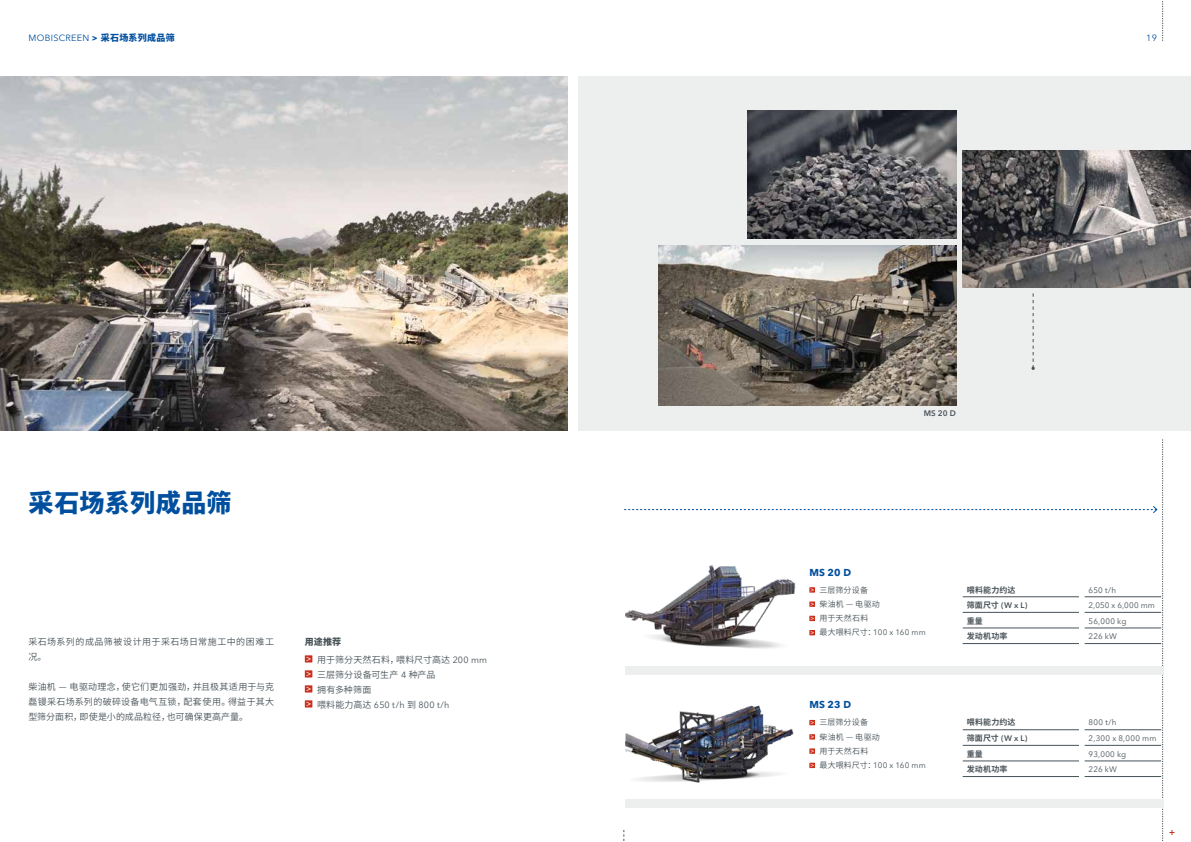
<style>
.page{position:relative;width:1191px;height:842px;background:#fff}
.page>*{position:absolute;margin:0;border:0;box-sizing:border-box;transform-origin:0 0}
.t1{font:800 25px "Source Han Sans CN";letter-spacing:.015em;color:#004f9f}
.t2{font:700 10px "Avenir Next LT Pro";letter-spacing:.01em;color:#004f9f}
.t3{font:9px/15px "Source Han Sans CN";letter-spacing:.02em;color:#475258;text-align:justify}
.t4{font:9px/15px "Source Han Sans CN";letter-spacing:.05em;color:#475258}
.t5{font:9px "Avenir Next LT Pro";letter-spacing:.035em;color:#004f9f}
.t6{font:9px/15px "Source Han Sans CN";color:#475258}
.t7{font:9px "Avenir Next LT Pro";letter-spacing:.02em;color:#475258}
.t8{font:8px "Avenir Next LT Pro";letter-spacing:.02em;color:#475258}
.t9{font:8px/14.3px "Source Han Sans CN";letter-spacing:.02em;color:#475258}
.t10{font:700 8px "Source Han Sans CN";letter-spacing:.02em;color:#475258}
.t11{font:600 8px "Avenir Next LT Pro";color:#475258}
.s1{font-weight:700}
.s2{font-family:"Source Han Sans CN";font-weight:800}
.s3{font-weight:800}
.s4{font-family:"Avenir Next LT Pro"}
.s5{font-family:"Source Han Sans CN"}
.s6{font-family:"Source Han Sans CN";font-weight:700}
</style>
<div class="page">
<img style="left:0;top:77px;width:567px;height:354px">
<svg style="left:1169px;top:830px;width:5px;height:5px"></svg>
<svg style="left:1162px;top:1px;width:1px;height:40px"></svg>
<svg style="left:623px;top:439px;width:540px;height:402px"></svg>
<div style="left:625px;top:799px;width:538px;height:9px;background:#edeeee"></div>
<div style="left:578px;top:77px;width:613px;height:354px;background:#edeeee"></div>
<svg style="left:1031px;top:293px;width:3px;height:77px"></svg>
<img style="left:962px;top:151px;width:229px;height:136px">
<img style="left:748px;top:111px;width:208px;height:128px">
<img style="left:659px;top:245px;width:297px;height:160px">
<svg style="left:305px;top:655px;width:7px;height:7px"></svg>
<svg style="left:306px;top:657px;width:5px;height:4px"></svg>
<svg style="left:305px;top:670px;width:7px;height:7px"></svg>
<svg style="left:306px;top:672px;width:5px;height:4px"></svg>
<svg style="left:305px;top:685px;width:7px;height:7px"></svg>
<svg style="left:306px;top:687px;width:5px;height:4px"></svg>
<svg style="left:305px;top:700px;width:7px;height:7px"></svg>
<svg style="left:306px;top:702px;width:5px;height:4px"></svg>
<p class="t5" style="left:28px;top:32px;width:148px">MOBISCREEN <span class="s1">&gt;</span> <span class="s2">采石场系列成品筛</span></p>
<p class="t5" style="left:1146px;top:32px;width:12px">19</p>
<h1 class="t1" style="left:28px;top:489px;width:204px">采石场系列成品筛</h1>
<p class="t4" style="left:28px;top:634px;width:247px">采石场系列的成品筛被设计用于采石场日常施工中的困难工况。</p>
<p class="t3" style="left:28px;top:679px;width:247px">柴油机 — 电驱动理念，使它们更加强劲，并且极其适用于与克磊镘采石场系列的破碎设备电气互锁，配套使用。得益于其大型筛分面积，即使是小的成品粒径，也可确保更高产量。</p>
<p class="t3" style="left:317px;top:633px;width:172px;line-height:17.8px;text-indent:-12px"><span class="s3">用途推荐<br></span>用于筛分天然石料，喂料尺寸高达 <span class="s4">200 mm</span></p>
<p class="t6" style="left:317px;top:667px;width:120px">三层筛分设备可生产 <span class="s4">4</span> 种产品拥有多种筛面</p>
<p class="t7" style="left:317px;top:699px;width:134px"><span class="s5">喂料能力高达</span> 650 t/h <span class="s5">到</span> 800 t/h</p>
<p class="t11" style="left:923px;top:408px;width:34px">MS 20 D</p>
<p class="t2" style="left:809px;top:566px;width:43px">MS 20 D</p>
<p class="t9" style="left:819px;top:583px;width:62px">三层筛分设备<br>柴油机 — 电驱动用于天然石料</p>
<p class="t8" style="left:819px;top:628px;width:108px"><span class="s5">最大喂料尺寸：</span>100 x 160 mm</p>
<p class="t2" style="left:809px;top:699px;width:43px">MS 23 D</p>
<p class="t9" style="left:819px;top:715px;width:62px">三层筛分设备<br>柴油机 — 电驱动用于天然石料</p>
<p class="t8" style="left:819px;top:760px;width:108px"><span class="s5">最大喂料尺寸：</span>100 x 160 mm</p>
<p class="t10" style="left:966px;top:585px;width:50px">喂料能力约达</p>
<p class="t8" style="left:1088px;top:585px;width:29px">650 t/h</p>
<p class="t11" style="left:966px;top:600px;width:62px"><span class="s6">筛面尺寸</span> (W x L)</p>
<p class="t8" style="left:1088px;top:600px;width:68px">2,050 x 6,000 mm</p>
<p class="t10" style="left:966px;top:616px;width:18px">重量</p>
<p class="t8" style="left:1088px;top:616px;width:39px">56,000 kg</p>
<p class="t10" style="left:966px;top:632px;width:42px">发动机功率</p>
<p class="t8" style="left:1088px;top:632px;width:30px">226 kW</p>
<p class="t10" style="left:966px;top:718px;width:50px">喂料能力约达</p>
<p class="t8" style="left:1088px;top:718px;width:29px">800 t/h</p>
<p class="t11" style="left:966px;top:733px;width:62px"><span class="s6">筛面尺寸</span> (W x L)</p>
<p class="t8" style="left:1088px;top:733px;width:69px">2,300 x 8,000 mm</p>
<p class="t10" style="left:966px;top:749px;width:18px">重量</p>
<p class="t8" style="left:1088px;top:749px;width:39px">93,000 kg</p>
<p class="t10" style="left:966px;top:765px;width:42px">发动机功率</p>
<p class="t8" style="left:1088px;top:765px;width:30px">226 kW</p>
</div>
